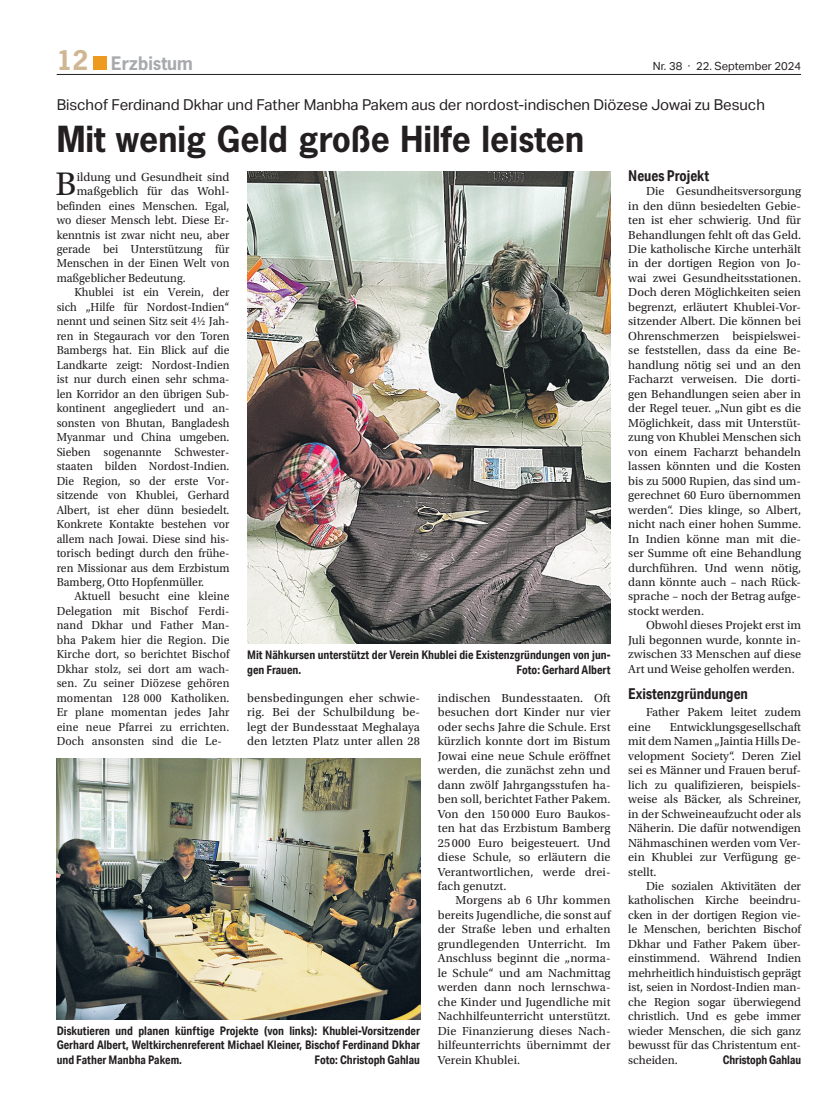
<style>
.page{position:relative;width:833px;height:1117px;background:#fff}
.page>*{position:absolute;margin:0;border:0;box-sizing:border-box;transform-origin:0 0}
.t1{font:34.38px "Utopia Std";color:#231f20}
.t2{font:700 33.75px "News Gothic Std";color:#231f20}
.t3{font:700 17.5px "News Gothic Std";color:#a8a9ad}
.t4{font:15px "Aktiv Grotesk";color:#231f20}
.t5{font:700 15px "Aktiv Grotesk Cd";color:#231f20}
.t6{font:12.25px/14.5px "Utopia Std";color:#231f20;text-align:justify}
.t7{font:12.25px "Utopia Std";color:#231f20;scale:.95 1}
.t8{font:700 11.88px/14.4px "Aktiv Grotesk Cd";color:#231f20}
.t9{font:11.25px "Aktiv Grotesk";color:#231f20}
.s1{font-size:25.5px;color:#ceb792}
.s2{font-family:"Minion Pro"}
</style>
<div class="page">
<div style="left:93px;top:56px;width:14px;height:14px;background:#ee9a20"></div>
<hr style="left:57px;top:74px;width:744px;height:1px;background:#231f20">
<img style="left:247px;top:171px;width:363px;height:472px">
<img style="left:57px;top:758px;width:363px;height:261px">
<h3 class="t3" style="left:57px;top:51px;width:137px"><span class="s1">12</span> Erzbistum</h3>
<p class="t9" style="left:653px;top:59px;width:150px">Nr. 38 · 22. September 2024</p>
<p class="t4" style="left:57px;top:96px;width:709px">Bischof Ferdinand Dkhar und Father Manbha Pakem aus der nordost-indischen Diözese Jowai zu Besuch</p>
<h2 class="t2" style="left:57px;top:117px;width:529px">Mit wenig Geld große Hilfe leisten</h2>
<h1 class="t1" style="left:56px;top:165px;width:23px">B</h1>
<p class="t6" style="left:77px;top:169px;width:154px">ildung und Gesundheit sind</p>
<p class="t6" style="left:77px;top:184px;width:154px">maßgeblich für das Wohl-</p>
<p class="t7" style="left:57px;top:199px;width:183px">befinden eines Menschen. Egal,</p>
<p class="t7" style="left:57px;top:213px;width:183px">wo dieser Mensch lebt. Diese Er-</p>
<p class="t7" style="left:57px;top:228px;width:183px">kenntnis ist zwar nicht neu, aber</p>
<p class="t7" style="left:57px;top:242px;width:183px">gerade bei Unterstützung für</p>
<p class="t7" style="left:57px;top:257px;width:183px">Menschen in der Einen Welt von</p>
<p class="t7" style="left:57px;top:271px;width:137px">maßgeblicher Bedeutung.</p>
<p class="t7" style="left:74px;top:286px;width:165px">Khublei ist ein Verein, der</p>
<p class="t7" style="left:57px;top:300px;width:183px">sich „Hilfe für Nordost-Indien“</p>
<p class="t7" style="left:57px;top:315px;width:183px">nennt und seinen Sitz seit <span class="s2">4½</span> Jah-</p>
<p class="t7" style="left:57px;top:329px;width:183px">ren in Stegaurach vor den Toren</p>
<p class="t7" style="left:57px;top:343px;width:183px">Bambergs hat. Ein Blick auf die</p>
<p class="t7" style="left:57px;top:358px;width:183px">Landkarte zeigt: Nordost-Indien</p>
<p class="t7" style="left:57px;top:372px;width:183px">ist nur durch einen sehr schma-</p>
<p class="t7" style="left:57px;top:387px;width:183px">len Korridor an den übrigen Sub-</p>
<p class="t7" style="left:57px;top:401px;width:183px">kontinent angegliedert und an-</p>
<p class="t7" style="left:57px;top:416px;width:183px">sonsten von Bhutan, Bangladesh</p>
<p class="t7" style="left:57px;top:430px;width:183px">Myanmar und China umgeben.</p>
<p class="t7" style="left:57px;top:445px;width:183px">Sieben sogenannte Schwester-</p>
<p class="t7" style="left:57px;top:459px;width:183px">staaten bilden Nordost-Indien.</p>
<p class="t7" style="left:57px;top:474px;width:183px">Die Region, so der erste Vor-</p>
<p class="t7" style="left:57px;top:488px;width:183px">sitzende von Khublei, Gerhard</p>
<p class="t7" style="left:57px;top:503px;width:183px">Albert, ist eher dünn besiedelt.</p>
<p class="t7" style="left:57px;top:517px;width:183px">Konkrete Kontakte bestehen vor</p>
<p class="t7" style="left:57px;top:532px;width:183px">allem nach Jowai. Diese sind his-</p>
<p class="t7" style="left:57px;top:546px;width:183px">torisch bedingt durch den frühe-</p>
<p class="t7" style="left:57px;top:560px;width:183px">ren Missionar aus dem Erzbistum</p>
<p class="t7" style="left:57px;top:575px;width:157px">Bamberg, Otto Hopfenmüller.</p>
<p class="t7" style="left:74px;top:589px;width:165px">Aktuell besucht eine kleine</p>
<p class="t7" style="left:57px;top:604px;width:183px">Delegation mit Bischof Ferdi-</p>
<p class="t7" style="left:57px;top:618px;width:183px">nand Dkhar und Father Man-</p>
<p class="t7" style="left:57px;top:633px;width:183px">bha Pakem hier die Region. Die</p>
<p class="t7" style="left:57px;top:647px;width:183px">Kirche dort, so berichtet Bischof</p>
<p class="t7" style="left:57px;top:662px;width:183px">Dkhar stolz, sei dort am wach-</p>
<p class="t7" style="left:57px;top:676px;width:183px">sen. Zu seiner Diözese gehören</p>
<p class="t7" style="left:57px;top:691px;width:183px">momentan 128 000 Katholiken.</p>
<p class="t7" style="left:57px;top:705px;width:183px">Er plane momentan jedes Jahr</p>
<p class="t7" style="left:57px;top:720px;width:183px">eine neue Pfarrei zu errichten.</p>
<p class="t7" style="left:57px;top:734px;width:175px">Doch ansonsten sind die Le-</p>
<p class="t8" style="left:247px;top:647px;width:365px">Mit Nähkursen unterstützt der Verein Khublei die Existenzgründungen von jun&shy;gen Frauen.</p>
<p class="t8" style="left:516px;top:661px;width:95px">Foto: Gerhard Albert</p>
<p class="t6" style="left:247px;top:690px;width:174px">bensbedingungen eher schwie&shy;rig. Bei der Schulbildung be&shy;legt der Bundesstaat Meghalaya den letzten Platz unter allen 28</p>
<p class="t6" style="left:438px;top:690px;width:174px">indischen Bundesstaaten. Oft besuchen dort Kinder nur vier oder sechs Jahre die Schule. Erst kürzlich konnte dort im Bistum Jowai eine neue Schule eröffnet werden, die zunächst zehn und dann zwölf Jahrgangsstufen ha&shy;ben soll, berichtet Father Pakem.<br>Von den 150 000 Euro Baukos&shy;ten hat das Erzbistum Bamberg 25 000 Euro beigesteuert. Und diese Schule, so erläutern die Verantwortlichen, werde drei&shy;fach genutzt.</p>
<p class="t6" style="left:438px;top:893px;width:174px;text-indent:18px">Morgens ab 6 Uhr kommen bereits Jugendliche, die sonst auf der Straße leben und erhalten grundlegenden Unterricht. Im Anschluss beginnt die „norma&shy;le Schule“ und am Nachmittag werden dann noch lernschwa&shy;che Kinder und Jugendliche mit Nachhilfeunterricht unterstützt.<br>Die Finanzierung dieses Nach&shy;hilfeunterrichts übernimmt der Verein Khublei.</p>
<p class="t8" style="left:57px;top:1023px;width:365px;text-align:justify">Diskutieren und planen künftige Projekte (von links): Khublei-Vorsitzender Gerhard Albert, Weltkirchenreferent Michael Kleiner, Bischof Ferdinand Dkhar und Father Manbha Pakem.</p>
<p class="t8" style="left:314px;top:1051px;width:107px">Foto: Christoph Gahlau</p>
<p class="t5" style="left:628px;top:166px;width:82px">Neues Projekt</p>
<p class="t6" style="left:628px;top:184px;width:174px;text-indent:18px">Die Gesundheitsversorgung in den dünn besiedelten Gebie&shy;ten ist eher schwierig. Und für Behandlungen fehlt oft das Geld.<br>Die katholische Kirche unterhält in der dortigen Region von Jo&shy;wai zwei Gesundheitsstationen.<br>Doch deren Möglichkeiten seien begrenzt, erläutert Khublei-Vor&shy;sitzender Albert. Die können bei Ohrenschmerzen beispielswei&shy;se feststellen, dass da eine Be&shy;handlung nötig sei und an den Facharzt verweisen. Die dorti&shy;gen Behandlungen seien aber in der Regel teuer. „Nun gibt es die Möglichkeit, dass mit Unterstüt&shy;zung von Khublei Menschen sich von einem Facharzt behandeln lassen könnten und die Kosten bis zu 5000 Rupien, das sind um&shy;gerechnet 60 Euro übernommen werden“. Dies klinge, so Albert, nicht nach einer hohen Summe.<br>In Indien könne man mit die&shy;ser Summe oft eine Behandlung durchführen. Und wenn nötig, dann könnte auch – nach Rück&shy;sprache – noch der Betrag aufge&shy;stockt werden.</p>
<p class="t6" style="left:628px;top:618px;width:174px;text-indent:18px">Obwohl dieses Projekt erst im Juli begonnen wurde, konnte in&shy;zwischen 33 Menschen auf diese Art und Weise geholfen werden.</p>
<p class="t5" style="left:628px;top:684px;width:121px">Existenzgründungen</p>
<p class="t6" style="left:628px;top:705px;width:174px;text-indent:18px">Father Pakem leitet zudem eine</p>
<p class="t6" style="left:628px;top:719px;width:174px;text-indent:41px">Entwicklungsgesellschaft mit dem Namen „Jaintia Hills De&shy;velopment Society“. Deren Ziel sei es Männer und Frauen beruf&shy;lich zu qualifizieren, beispiels&shy;weise als Bäcker, als Schreiner, in der Schweineaufzucht oder als Näherin. Die dafür notwendigen Nähmaschinen werden vom Ver&shy;ein Khublei zur Verfügung ge&shy;stellt.</p>
<p class="t6" style="left:628px;top:878px;width:174px;text-indent:18px">Die sozialen Aktivitäten der katholischen Kirche beeindru&shy;cken in der dortigen Region vie&shy;le Menschen, berichten Bischof Dkhar und Father Pakem über&shy;einstimmend. Während Indien mehrheitlich hinduistisch geprägt ist, seien in Nordost-Indien man&shy;che Region sogar überwiegend christlich. Und es gebe immer wieder Menschen, die sich ganz bewusst für das Christentum ent&shy;scheiden.</p>
<p class="t8" style="left:722px;top:1051px;width:80px">Christoph Gahlau</p>
</div>
